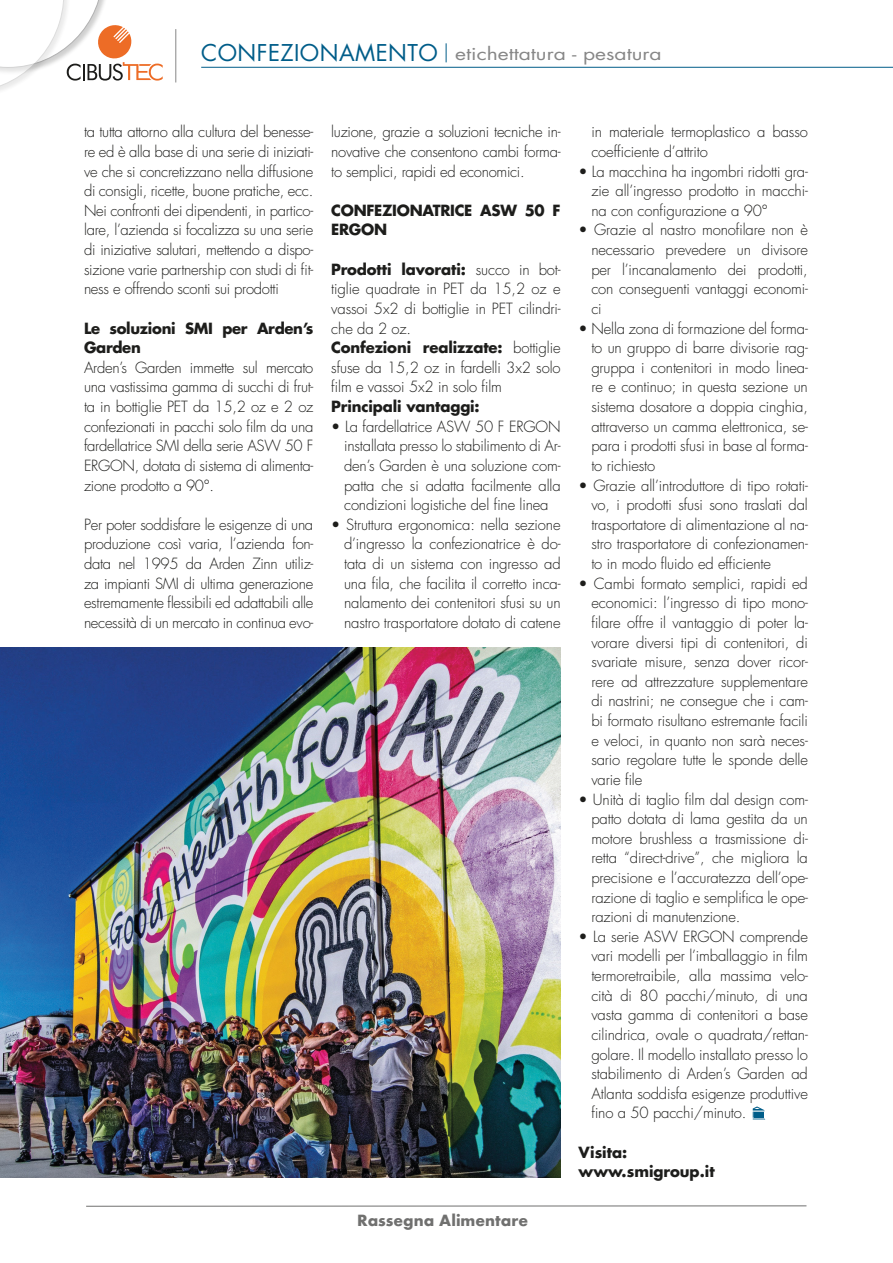
<style>
.page{position:relative;width:893px;height:1263px;background:#fff}
.page>*{position:absolute;margin:0;border:0;box-sizing:border-box;transform-origin:0 0}
.t1{font:22.5px "Futura LT";letter-spacing:.02em;color:#005d89}
.t2{font:17.25px "Futura LT";color:#878787;scale:1.22 1}
.testo{font:300 15px/19.6px "Futura LT";letter-spacing:-.01em;color:#1d1d1b;text-align:justify}
.testo-2{font:700 15px/19.6px "Futura LT";letter-spacing:-.02em;color:#1d1d1b}
.t3{font:700 15px "Futura";color:#70706f}
.testo-3{font:700 15px "Futura LT";color:#1d1d1b}
.s1{font-weight:700}
</style>
<div class="page">
<hr style="left:86px;top:1205px;width:720px;height:2px;background:#70706f">
<svg style="left:753px;top:1106px;width:12px;height:14px"></svg>
<img style="left:0;top:647px;width:561px;height:530px">
<hr style="left:201px;top:67px;width:692px;height:1px;background:#005d89">
<svg style="left:446px;top:43px;width:1px;height:19px"></svg>
<hr style="left:175px;top:29px;width:1px;height:53px;background:#878787">
<svg style="left:0;top:0;width:163px;height:91px"></svg>
<p class="t1" style="left:201px;top:39px;width:238px">CONFEZIONAMENTO</p>
<p class="t2" style="left:455px;top:43px;width:171px">etichettatura - pesatura</p>
<p class="testo" style="left:84px;top:123px;width:231px">ta tutta attorno alla cultura del benesse&shy;re ed è alla base di una serie di iniziati&shy;ve che si concretizzano nella diffusione di consigli, ricette, buone pratiche, ecc.</p>
<p class="testo" style="left:84px;top:201px;width:231px">Nei confronti dei dipendenti, in partico&shy;lare, l’azienda si focalizza su una serie di iniziative salutari, mettendo a dispo&shy;sizione varie partnership con studi di fit&shy;ness e offrendo sconti sui prodotti</p>
<p class="testo-2" style="left:84px;top:318px;width:231px">Le soluzioni SMI per Arden’s<br>Garden</p>
<p class="testo" style="left:84px;top:358px;width:231px">Arden’s Garden immette sul mercato una vastissima gamma di succhi di frut&shy;ta in bottiglie PET da 15,2 oz e 2 oz confezionati in pacchi solo film da una fardellatrice SMI della serie ASW 50 F ERGON, dotata di sistema di alimenta&shy;zione prodotto a 90°.</p>
<p class="testo" style="left:84px;top:515px;width:231px">Per poter soddisfare le esigenze di una produzione così varia, l’azienda fon&shy;data nel 1995 da Arden Zinn utiliz&shy;za impianti SMI di ultima generazione estremamente flessibili ed adattabili alle necessità di un mercato in continua evo-</p>
<p class="testo" style="left:331px;top:123px;width:231px">luzione, grazie a soluzioni tecniche in&shy;novative che consentono cambi forma&shy;to semplici, rapidi ed economici.</p>
<p class="testo-2" style="left:331px;top:200px;width:231px">CONFEZIONATRICE ASW 50 F<br>ERGON</p>
<p class="testo" style="left:331px;top:260px;width:231px"><span class="s1">Prodotti lavorati:</span> succo in bot&shy;tiglie quadrate in PET da 15,2 oz e vassoi 5x2 di bottiglie in PET cilindri&shy;che da 2 oz.</p>
<p class="testo" style="left:331px;top:338px;width:231px"><span class="s1">Confezioni realizzate:</span> bottiglie sfuse da 15,2 oz in fardelli 3x2 solo film e vassoi 5x2 in solo film</p>
<p class="testo-2" style="left:331px;top:396px;width:150px">Principali vantaggi:</p>
<p class="testo" style="left:344px;top:417px;width:218px;text-indent:-13px">• La fardellatrice ASW 50 F ERGON installata presso lo stabilimento di Ar&shy;den’s Garden è una soluzione com&shy;patta che si adatta facilmente alla condizioni logistiche del fine linea</p>
<p class="testo" style="left:344px;top:515px;width:218px;text-indent:-13px">• Struttura ergonomica: nella sezione d’ingresso la confezionatrice è do&shy;tata di un sistema con ingresso ad una fila, che facilita il corretto inca&shy;nalamento dei contenitori sfusi su un nastro trasportatore dotato di catene</p>
<p class="t3" style="left:357px;top:1209px;width:172px">Rassegna Alimentare</p>
<p class="testo" style="left:591px;top:123px;width:218px">in materiale termoplastico a basso coefficiente d’attrito</p>
<p class="testo" style="left:591px;top:162px;width:218px;text-indent:-13px">• La macchina ha ingombri ridotti gra&shy;zie all’ingresso prodotto in macchi&shy;na con configurazione a 90°</p>
<p class="testo" style="left:591px;top:221px;width:218px;text-indent:-13px">• Grazie al nastro monofilare non è necessario prevedere un divisore per l’incanalamento dei prodotti, con conseguenti vantaggi economi&shy;ci</p>
<p class="testo" style="left:591px;top:319px;width:218px;text-indent:-13px">• Nella zona di formazione del forma&shy;to un gruppo di barre divisorie rag&shy;gruppa i contenitori in modo linea&shy;re e continuo; in questa sezione un sistema dosatore a doppia cinghia, attraverso un camma elettronica, se&shy;para i prodotti sfusi in base al forma&shy;to richiesto</p>
<p class="testo" style="left:591px;top:476px;width:218px;text-indent:-13px">• Grazie all’introduttore di tipo rotati&shy;vo, i prodotti sfusi sono traslati dal trasportatore di alimentazione al na&shy;stro trasportatore di confezionamen&shy;to in modo fluido ed efficiente</p>
<p class="testo" style="left:591px;top:574px;width:218px;text-indent:-13px">• Cambi formato semplici, rapidi ed economici: l’ingresso di tipo mono&shy;filare offre il vantaggio di poter la&shy;vorare diversi tipi di contenitori, di svariate misure, senza dover ricor&shy;rere ad attrezzature supplementare di nastrini; ne consegue che i cam&shy;bi formato risultano estremante facili e veloci, in quanto non sarà neces&shy;sario regolare tutte le sponde delle varie file</p>
<p class="testo" style="left:591px;top:790px;width:218px;text-indent:-13px">• Unità di taglio film dal design com&shy;patto dotata di lama gestita da un motore brushless a trasmissione di&shy;retta “direct-drive”, che migliora la precisione e l’accuratezza dell’ope&shy;razione di taglio e semplifica le ope&shy;razioni di manutenzione.</p>
<p class="testo" style="left:591px;top:927px;width:218px;text-indent:-13px">• La serie ASW ERGON comprende vari modelli per l’imballaggio in film termoretraibile, alla massima velo&shy;cità di 80 pacchi/minuto, di una vasta gamma di contenitori a base cilindrica, ovale o quadrata/rettan&shy;golare. Il modello installato presso lo stabilimento di Arden’s Garden ad Atlanta soddisfa esigenze produttive fino a 50 pacchi/minuto.</p>
<p class="testo-2" style="left:579px;top:1142px;width:50px">Visita:</p>
<p class="testo-3" style="left:579px;top:1162px;width:138px">www.smigroup.it</p>
</div>
